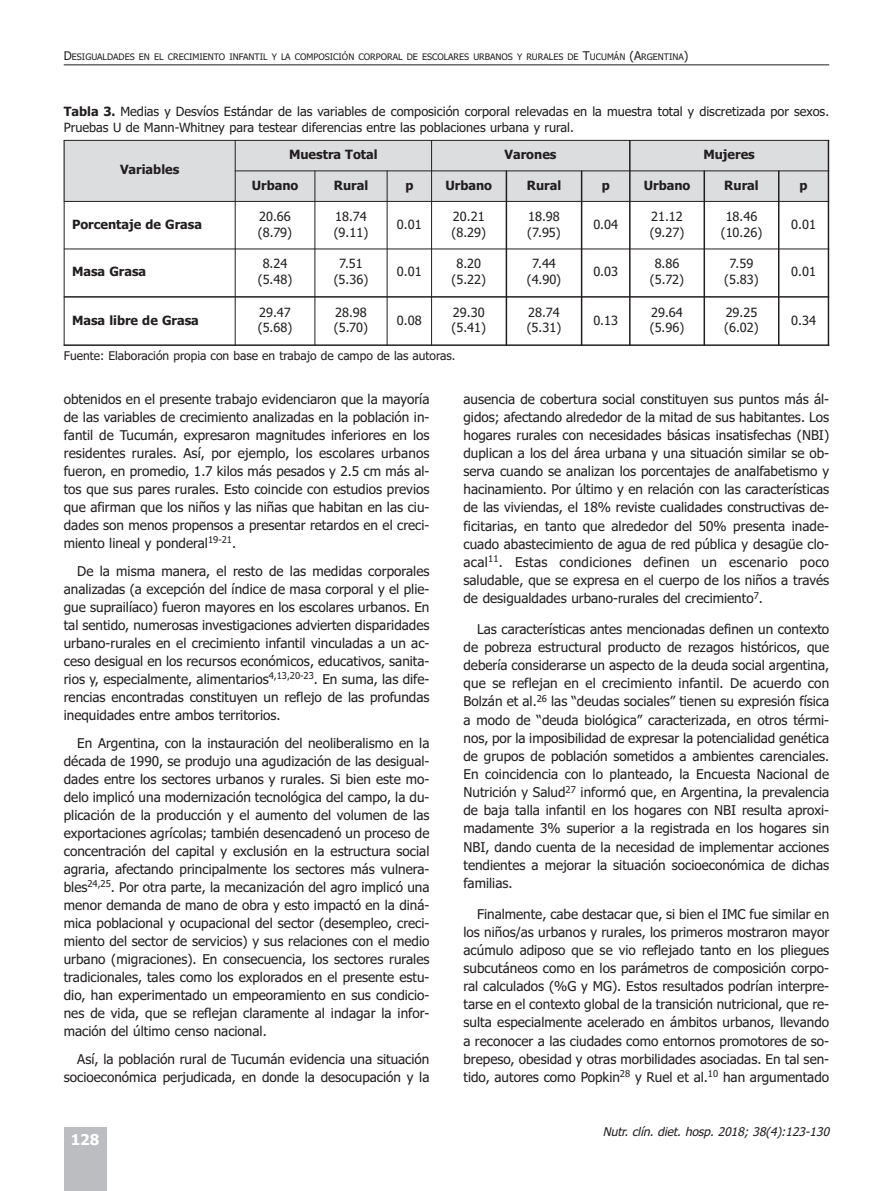
<style>
.page{position:relative;width:893px;height:1191px;background:#fff}
.page>*{position:absolute;margin:0;border:0;box-sizing:border-box;transform-origin:0 0}
.t1{font:700 15px "Tahoma";color:#fff}
.t2{font:13.5px/18.1px "Tahoma";color:#231f20;text-align:justify}
.t3{font:12.75px/15.8px "Tahoma";color:#231f20}
.t4{font:700 12.75px "Tahoma";color:#231f20}
.t5{font:12px "Tahoma";color:#231f20}
.t6{font:italic 12px "Tahoma";color:#231f20}
.t7{font:9px "Tahoma";color:#231f20}
.s1{font-size:12px}
.s2{font-weight:700}
</style>
<div class="page">
<div style="left:64px;top:1127px;width:42px;height:64px;background:#bcbdc0"></div>
<hr style="left:64px;top:64px;width:765px;height:1px;background:#231f20">
<div style="left:64px;top:140px;width:171px;height:61px;background:#dcdddf"></div>
<div style="left:235px;top:140px;width:197px;height:31px;background:#dcdddf"></div>
<div style="left:432px;top:140px;width:198px;height:31px;background:#dcdddf"></div>
<div style="left:630px;top:140px;width:198px;height:31px;background:#dcdddf"></div>
<div style="left:235px;top:171px;width:80px;height:30px;background:#dcdddf"></div>
<div style="left:315px;top:171px;width:72px;height:30px;background:#dcdddf"></div>
<div style="left:387px;top:171px;width:45px;height:30px;background:#dcdddf"></div>
<div style="left:432px;top:171px;width:74px;height:30px;background:#dcdddf"></div>
<div style="left:506px;top:171px;width:76px;height:30px;background:#dcdddf"></div>
<div style="left:582px;top:171px;width:48px;height:30px;background:#dcdddf"></div>
<div style="left:630px;top:171px;width:74px;height:30px;background:#dcdddf"></div>
<div style="left:704px;top:171px;width:75px;height:30px;background:#dcdddf"></div>
<div style="left:779px;top:171px;width:50px;height:30px;background:#dcdddf"></div>
<hr style="left:64px;top:140px;width:1px;height:206px;background:#231f20">
<hr style="left:235px;top:140px;width:1px;height:206px;background:#231f20">
<hr style="left:315px;top:170px;width:1px;height:176px;background:#231f20">
<hr style="left:387px;top:170px;width:1px;height:176px;background:#231f20">
<hr style="left:431px;top:140px;width:1px;height:206px;background:#231f20">
<hr style="left:506px;top:170px;width:1px;height:176px;background:#231f20">
<hr style="left:581px;top:170px;width:1px;height:176px;background:#231f20">
<hr style="left:629px;top:140px;width:2px;height:206px;background:#231f20">
<hr style="left:703px;top:170px;width:2px;height:176px;background:#231f20">
<hr style="left:778px;top:170px;width:1px;height:176px;background:#231f20">
<hr style="left:828px;top:140px;width:1px;height:206px;background:#231f20">
<hr style="left:64px;top:140px;width:765px;height:1px;background:#231f20">
<hr style="left:235px;top:170px;width:594px;height:1px;background:#231f20">
<hr style="left:64px;top:201px;width:765px;height:1px;background:#231f20">
<hr style="left:64px;top:248px;width:765px;height:1px;background:#231f20">
<hr style="left:64px;top:296px;width:765px;height:2px;background:#231f20">
<hr style="left:64px;top:344px;width:765px;height:2px;background:#231f20">
<p class="t7" style="left:64px;top:52px;width:626px"><span class="s1">D</span>ESIGUALDADES EN EL CRECIMIENTO INFANTIL Y LA COMPOSICIÓN CORPORAL DE ESCOLARES URBANOS Y RURALES DE <span class="s1">T</span>UCUMÁN <span class="s1">(A</span>RGENTINA<span class="s1">)</span></p>
<p class="t3" style="left:64px;top:104px;width:767px"><span class="s2">Tabla 3.</span> Medias y Desvíos Estándar de las variables de composición corporal relevadas en la muestra total y discretizada por sexos.<br>Pruebas U de Mann-Whitney para testear diferencias entre las poblaciones urbana y rural.</p>
<p class="t4" style="left:120px;top:163px;width:61px">Variables</p>
<p class="t4" style="left:289px;top:147px;width:90px">Muestra Total</p>
<p class="t4" style="left:505px;top:147px;width:53px">Varones</p>
<p class="t4" style="left:703px;top:147px;width:53px">Mujeres</p>
<p class="t4" style="left:252px;top:178px;width:48px">Urbano</p>
<p class="t4" style="left:334px;top:178px;width:36px">Rural</p>
<p class="t4" style="left:405px;top:178px;width:10px">p</p>
<p class="t4" style="left:445px;top:178px;width:48px">Urbano</p>
<p class="t4" style="left:527px;top:178px;width:36px">Rural</p>
<p class="t4" style="left:602px;top:178px;width:10px">p</p>
<p class="t4" style="left:644px;top:178px;width:48px">Urbano</p>
<p class="t4" style="left:724px;top:178px;width:36px">Rural</p>
<p class="t4" style="left:800px;top:178px;width:10px">p</p>
<p class="t4" style="left:72px;top:217px;width:132px">Porcentaje de Grasa</p>
<p class="t3" style="left:258px;top:209px;width:36px">20.66 (8.79)</p>
<p class="t3" style="left:334px;top:209px;width:36px">18.74 (9.11)</p>
<p class="t3" style="left:397px;top:216px;width:26px">0.01</p>
<p class="t3" style="left:452px;top:209px;width:36px">20.21 (8.29)</p>
<p class="t3" style="left:527px;top:209px;width:35px">18.98 (7.95)</p>
<p class="t3" style="left:593px;top:216px;width:26px">0.04</p>
<p class="t3" style="left:650px;top:209px;width:36px">21.12 (9.27)</p>
<p class="t3" style="left:721px;top:209px;width:43px;text-align:center">18.46 (10.26)</p>
<p class="t3" style="left:791px;top:216px;width:26px">0.01</p>
<p class="t4" style="left:72px;top:264px;width:76px">Masa Grasa</p>
<p class="t3" style="left:258px;top:256px;width:36px;text-align:center">8.24 (5.48)</p>
<p class="t3" style="left:334px;top:256px;width:36px;text-align:center">7.51 (5.36)</p>
<p class="t3" style="left:397px;top:264px;width:26px">0.01</p>
<p class="t3" style="left:452px;top:256px;width:36px;text-align:center">8.20 (5.22)</p>
<p class="t3" style="left:527px;top:256px;width:36px;text-align:center">7.44 (4.90)</p>
<p class="t3" style="left:593px;top:264px;width:26px">0.03</p>
<p class="t3" style="left:650px;top:256px;width:36px;text-align:center">8.86 (5.72)</p>
<p class="t3" style="left:724px;top:256px;width:36px;text-align:center">7.59 (5.83)</p>
<p class="t3" style="left:791px;top:264px;width:26px">0.01</p>
<p class="t4" style="left:72px;top:313px;width:128px">Masa libre de Grasa</p>
<p class="t3" style="left:258px;top:304px;width:36px">29.47 (5.68)</p>
<p class="t3" style="left:334px;top:304px;width:36px">28.98 (5.70)</p>
<p class="t3" style="left:397px;top:312px;width:26px">0.08</p>
<p class="t3" style="left:452px;top:304px;width:36px">29.30 (5.41)</p>
<p class="t3" style="left:527px;top:304px;width:36px">28.74 (5.31)</p>
<p class="t3" style="left:593px;top:312px;width:26px">0.13</p>
<p class="t3" style="left:650px;top:304px;width:36px">29.64 (5.96)</p>
<p class="t3" style="left:724px;top:304px;width:36px">29.25 (6.02)</p>
<p class="t3" style="left:791px;top:312px;width:26px">0.34</p>
<p class="t5" style="left:64px;top:348px;width:393px">Fuente: Elaboración propia con base en trabajo de campo de las autoras.</p>
<p class="t2" style="left:64px;top:390px;width:367px">obtenidos en el presente trabajo evidenciaron que la mayoría de las variables de crecimiento analizadas en la población in&shy;fantil de Tucumán, expresaron magnitudes inferiores en los residentes rurales. Así, por ejemplo, los escolares urbanos fueron, en promedio, 1.7 kilos más pesados y 2.5 cm más al&shy;tos que sus pares rurales. Esto coincide con estudios previos que afirman que los niños y las niñas que habitan en las ciu&shy;dades son menos propensos a presentar retardos en el creci&shy;miento lineal y ponderal<sup>19-21</sup>.</p>
<p class="t2" style="left:64px;top:562px;width:367px;text-indent:14px">De la misma manera, el resto de las medidas corporales analizadas (a excepción del índice de masa corporal y el plie&shy;gue suprailíaco) fueron mayores en los escolares urbanos. En tal sentido, numerosas investigaciones advierten disparidades urbano-rurales en el crecimiento infantil vinculadas a un ac&shy;ceso desigual en los recursos económicos, educativos, sanita&shy;rios y, especialmente, alimentarios<sup>4,13,20-23</sup>. En suma, las dife&shy;rencias encontradas constituyen un reflejo de las profundas inequidades entre ambos territorios.</p>
<p class="t2" style="left:64px;top:734px;width:367px;text-indent:14px">En Argentina, con la instauración del neoliberalismo en la década de 1990, se produjo una agudización de las desigual&shy;dades entre los sectores urbanos y rurales. Si bien este mo&shy;delo implicó una modernización tecnológica del campo, la du&shy;plicación de la producción y el aumento del volumen de las exportaciones agrícolas; también desencadenó un proceso de concentración del capital y exclusión en la estructura social agraria, afectando principalmente los sectores más vulnera&shy;bles<sup>24,25</sup>. Por otra parte, la mecanización del agro implicó una menor demanda de mano de obra y esto impactó en la diná&shy;mica poblacional y ocupacional del sector (desempleo, creci&shy;miento del sector de servicios) y sus relaciones con el medio urbano (migraciones). En consecuencia, los sectores rurales tradicionales, tales como los explorados en el presente estu&shy;dio, han experimentado un empeoramiento en sus condicio&shy;nes de vida, que se reflejan claramente al indagar la infor&shy;mación del último censo nacional.</p>
<p class="t2" style="left:64px;top:1050px;width:367px;text-align:right">Así, la población rural de Tucumán evidencia una situación socioeconómica perjudicada, en donde la desocupación y la</p>
<p class="t1" style="left:71px;top:1130px;width:30px">128</p>
<p class="t2" style="left:463px;top:390px;width:367px">ausencia de cobertura social constituyen sus puntos más ál&shy;gidos; afectando alrededor de la mitad de sus habitantes. Los hogares rurales con necesidades básicas insatisfechas (NBI) duplican a los del área urbana y una situación similar se ob&shy;serva cuando se analizan los porcentajes de analfabetismo y hacinamiento. Por último y en relación con las características de las viviendas, el 18% reviste cualidades constructivas de&shy;ficitarias, en tanto que alrededor del 50% presenta inade&shy;cuado abastecimiento de agua de red pública y desagüe clo&shy;acal<sup>11</sup>. Estas condiciones definen un escenario poco saludable, que se expresa en el cuerpo de los niños a través de desigualdades urbano-rurales del crecimiento<sup>7</sup>.</p>
<p class="t2" style="left:463px;top:620px;width:367px;text-indent:14px">Las características antes mencionadas definen un contexto de pobreza estructural producto de rezagos históricos, que debería considerarse un aspecto de la deuda social argentina, que se reflejan en el crecimiento infantil. De acuerdo con Bolzán et al.<sup>26</sup> las “deudas sociales” tienen su expresión física a modo de “deuda biológica” caracterizada, en otros térmi&shy;nos, por la imposibilidad de expresar la potencialidad genética de grupos de población sometidos a ambientes carenciales.<br>En coincidencia con lo planteado, la Encuesta Nacional de Nutrición y Salud<sup>27</sup> informó que, en Argentina, la prevalencia de baja talla infantil en los hogares con NBI resulta aproxi&shy;madamente 3% superior a la registrada en los hogares sin NBI, dando cuenta de la necesidad de implementar acciones tendientes a mejorar la situación socioeconómica de dichas familias.</p>
<p class="t2" style="left:463px;top:905px;width:367px;text-indent:14px">Finalmente, cabe destacar que, si bien el IMC fue similar en los niños/as urbanos y rurales, los primeros mostraron mayor acúmulo adiposo que se vio reflejado tanto en los pliegues subcutáneos como en los parámetros de composición corpo&shy;ral calculados (%G y MG). Estos resultados podrían interpre&shy;tarse en el contexto global de la transición nutricional, que re&shy;sulta especialmente acelerado en ámbitos urbanos, llevando a reconocer a las ciudades como entornos promotores de so&shy;brepeso, obesidad y otras morbilidades asociadas. En tal sen&shy;tido, autores como Popkin<sup>28</sup> y Ruel et al.<sup>10</sup> han argumentado</p>
<p class="t6" style="left:603px;top:1125px;width:231px">Nutr. clín. diet. hosp. 2018; 38(4):123-130</p>
</div>
